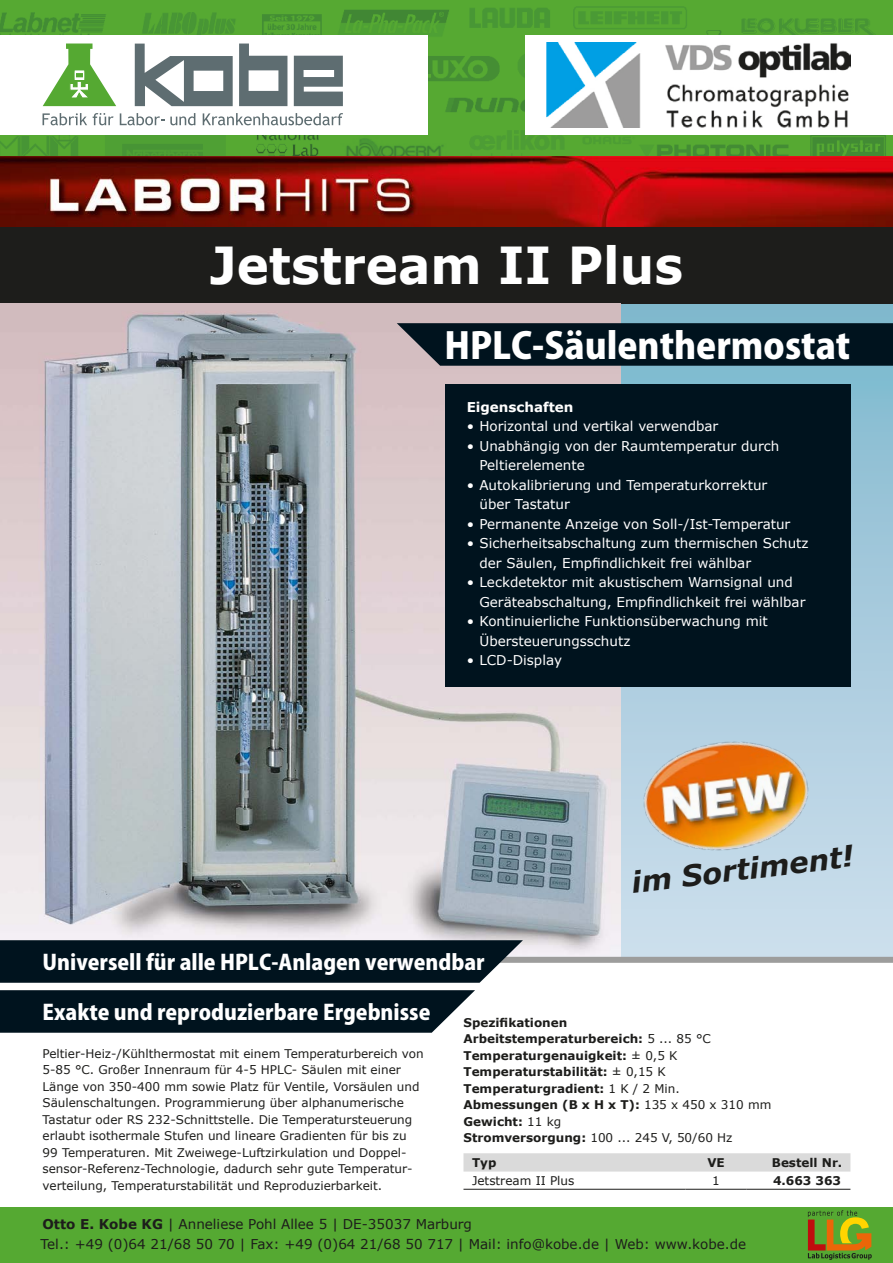
<style>
.page{position:relative;width:893px;height:1263px;background:#fff}
.page>*{position:absolute;margin:0;border:0;box-sizing:border-box;transform-origin:0 0}
.t1{font:700 51px "Verdana";color:#fff;scale:.95 1}
.t2{font:800 36px "Koz Go Pro";color:#fff}
.t3{font:italic 700 28.95px "Verdana";color:#1d1d1b}
.t4{font:800 21px "Koz Go Pro";color:#fff}
.t5{font:13.5px/19.5px "Verdana";color:#fff}
.t6{font:13.5px "Verdana";color:#1d1d1b}
.t7{font:700 13.5px "Verdana";color:#fff}
.t8{font:12px/16.5px "Verdana";color:#1d1d1b}
.t9{font:700 12px/16.5px "Verdana";color:#1d1d1b}
.s1{font-weight:400}
.s2{font-weight:700}
</style>
<div class="page">
<img style="left:0;top:0;width:893px;height:156px">
<div style="left:0;top:35px;width:427px;height:100px;background:#fff"></div>
<svg style="left:43px;top:113px;width:44px;height:12px"></svg>
<svg style="left:93px;top:113px;width:21px;height:12px"></svg>
<svg style="left:120px;top:113px;width:75px;height:12px"></svg>
<svg style="left:203px;top:113px;width:140px;height:12px"></svg>
<svg style="left:43px;top:44px;width:73px;height:62px"></svg>
<div style="left:75px;top:73px;width:9px;height:5px;background:#55a932"></div>
<div style="left:75px;top:72px;width:9px;height:6px;border:1px solid #fff"></div>
<svg style="left:135px;top:44px;width:98px;height:62px"></svg>
<svg style="left:239px;top:44px;width:48px;height:62px"></svg>
<svg style="left:294px;top:56px;width:49px;height:50px;background:#798588"></svg>
<img style="left:0;top:156px;width:893px;height:71px">
<div style="left:0;top:1208px;width:893px;height:55px;background:#55a932"></div>
<svg style="left:808px;top:1210px;width:64px;height:50px"></svg>
<div style="left:0;top:304px;width:893px;height:653px;background:linear-gradient(to bottom,#76aec3,#cfdfed)"></div>
<div style="left:463px;top:1153px;width:387px;height:18px;background:#dadada"></div>
<hr style="left:463px;top:1189px;width:222px;height:1px;background:#1d1d1b">
<hr style="left:685px;top:1189px;width:62px;height:1px;background:#1d1d1b">
<hr style="left:747px;top:1189px;width:103px;height:1px;background:#1d1d1b">
<div style="left:0;top:227px;width:893px;height:77px;background:#1d1d1b"></div>
<div style="left:525px;top:35px;width:368px;height:100px;background:#fff"></div>
<img style="left:547px;top:43px;width:304px;height:84px">
<img style="left:0;top:304px;width:621px;height:652px">
<svg style="left:397px;top:323px;width:496px;height:43px;background:#0a1c26"></svg>
<svg style="left:0;top:990px;width:475px;height:43px;background:#0d1f29"></svg>
<div style="left:445px;top:384px;width:405px;height:302px;background:#00131e"></div>
<div style="left:0;top:957px;width:893px;height:6px;background:#9d9d9c"></div>
<svg style="left:0;top:940px;width:523px;height:43px;background:#0c1e28"></svg>
<img style="left:633px;top:729px;width:186px;height:133px">
<h1 class="t1" style="left:210px;top:229px;width:500px">Jetstream II Plus</h1>
<h2 class="t2" style="left:444px;top:322px;width:408px">HPLC-Säulenthermostat</h2>
<p class="t7" style="left:467px;top:397px;width:108px">Eigenschaften</p>
<p class="t5" style="left:467px;top:416px;width:253px">• Horizontal und vertikal verwendbar</p>
<p class="t5" style="left:479px;top:436px;width:301px;text-indent:-13px">• Unabhängig von der Raumtemperatur durch<br>Peltierelemente</p>
<p class="t5" style="left:479px;top:475px;width:289px;text-indent:-13px">• Autokalibrierung und Temperaturkorrektur über Tastatur</p>
<p class="t5" style="left:467px;top:514px;width:325px">• Permanente Anzeige von Soll-/Ist-Temperatur</p>
<p class="t5" style="left:479px;top:533px;width:331px;text-indent:-13px">• Sicherheitsabschaltung zum thermischen Schutz der Säulen, Empfindlichkeit frei wählbar</p>
<p class="t5" style="left:479px;top:572px;width:327px;text-indent:-13px">• Leckdetektor mit akustischem Warnsignal und<br>Geräteabschaltung, Empfindlichkeit frei wählbar</p>
<p class="t5" style="left:479px;top:611px;width:290px;text-indent:-13px">• Kontinuierliche Funktionsüberwachung mit<br>Übersteuerungsschutz</p>
<p class="t5" style="left:467px;top:650px;width:97px">• LCD-Display</p>
<h3 class="t4" style="left:43px;top:948px;width:444px">Universell für alle HPLC-Anlagen verwendbar</h3>
<h3 class="t3" style="left:629px;top:862px;width:225px;rotate:-7deg">im Sortiment!</h3>
<h3 class="t4" style="left:43px;top:998px;width:389px">Exakte und reproduzierbare Ergebnisse</h3>
<p class="t8" style="left:43px;top:1045px;width:383px">Peltier-Heiz-/Kühlthermostat mit einem Temperaturbereich von 5-85 °C. Großer Innenraum für 4-5 HPLC- Säulen mit einer Länge von 350-400 mm sowie Platz für Ventile, Vorsäulen und Säulenschaltungen. Programmierung über alphanumerische Tastatur oder RS 232-Schnittstelle. Die Temperatursteuerung erlaubt isothermale Stufen und lineare Gradienten für bis zu 99 Temperaturen. Mit Zweiwege-Luftzirkulation und Doppel&shy;sensor-Referenz-Technologie, dadurch sehr gute Temperatur&shy;verteilung, Temperaturstabilität und Reproduzierbarkeit.</p>
<p class="t9" style="left:463px;top:1014px;width:309px">Spezifikationen<br>Arbeitstemperaturbereich: <span class="s1">5 ... 85 °C<br></span>Temperaturgenauigkeit: <span class="s1">± 0,5 K<br></span>Temperaturstabilität: <span class="s1">± 0,15 K<br></span>Temperaturgradient: <span class="s1">1 K / 2 Min.<br></span>Abmessungen (B x H x T): <span class="s1">135 x 450 x 310 mm<br></span>Gewicht: <span class="s1">11 kg<br></span>Stromversorgung: <span class="s1">100 ... 245 V, 50/60 Hz</span></p>
<p class="t9" style="left:472px;top:1154px;width:26px">Typ</p>
<p class="t9" style="left:707px;top:1154px;width:19px">VE</p>
<p class="t9" style="left:772px;top:1154px;width:72px">Bestell Nr.</p>
<p class="t8" style="left:472px;top:1172px;width:104px">Jetstream II Plus</p>
<p class="t8" style="left:712px;top:1172px;width:9px">1</p>
<p class="t9" style="left:773px;top:1172px;width:70px">4.663 363</p>
<p class="t6" style="left:43px;top:1214px;width:431px"><span class="s2">Otto E. Kobe KG</span> | Anneliese Pohl Allee 5 | DE-35037 Marburg</p>
<p class="t6" style="left:40px;top:1234px;width:707px">Tel.: +49 (0)64 21/68 50 70 | Fax: +49 (0)64 21/68 50 717 | Mail: info@kobe.de | Web: www.kobe.de</p>
</div>
